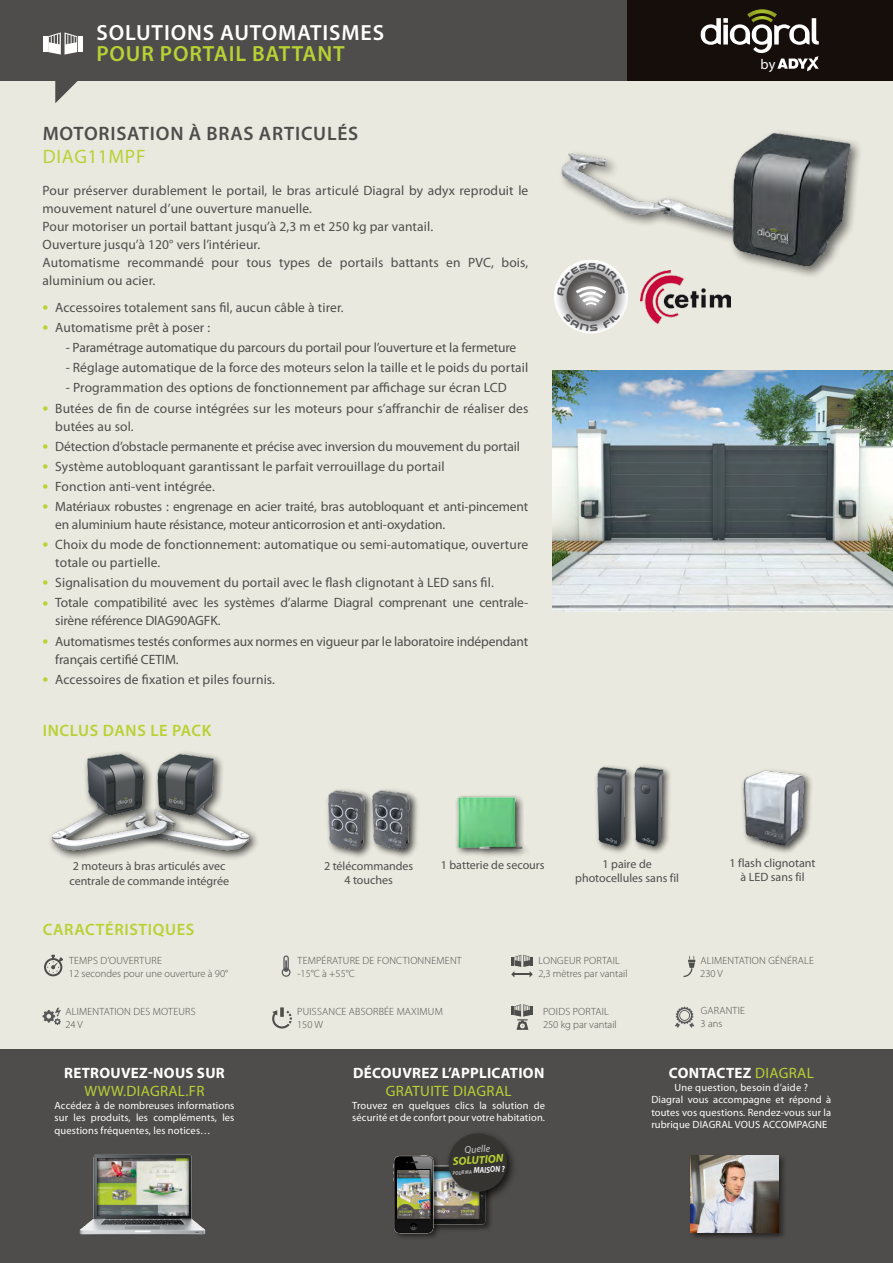
<style>
.page{position:relative;width:893px;height:1263px;background:#fff}
.page>*{position:absolute;margin:0;border:0;box-sizing:border-box;transform-origin:0 0}
.t1{font:600 22.05px "Myriad Pro";letter-spacing:.04em;color:#fff}
.t2{font:600 22.05px "Myriad Pro";letter-spacing:.04em;color:#b7d233}
.t3{font:600 19.5px "Myriad Pro";letter-spacing:.04em;color:#4f4d4b}
.t4{font:19.5px "Myriad Pro";letter-spacing:.035em;color:#b7d233}
.t5{font:600 16.5px "Myriad Pro";letter-spacing:.04em;color:#b7d233}
.t6{font:700 15px "Myriad Pro";letter-spacing:.02em;color:#fff}
.t7{font:15px "Myriad Pro";letter-spacing:.02em;color:#b7d233}
.t8{font:14.25px "Myriad Pro";color:#fff}
.t9{font:13.5px/18px "Myriad Pro";letter-spacing:.01em;color:#4f4d4b}
.t10{font:13.5px/18px "Myriad Pro";letter-spacing:-.01em;color:#4f4d4b}
.t11{font:12px/14.4px "Myriad Pro";color:#4f4d4b;text-align:center}
.t12{font:italic 700 11.25px "Myriad Pro";color:#b7d233}
.t13{font:10.5px/12.6px "Myriad Pro";letter-spacing:.01em;color:#fff;text-align:justify}
.t14{font:300 10.5px/12.8px "Myriad Pro";letter-spacing:.02em;color:#4f4d4b}
.t15{font:300 10.5px/12.8px "Myriad Pro";color:#4f4d4b}
.t16{font:italic 9.9px "Myriad Pro";color:#cfcfd0}
.t17{font:italic 700 8.55px "Myriad Pro";color:#f1f2f2;scale:.87 1}
.s1{font-size:21px;color:#b7d233}
.s2{font-size:5.4px;color:#bbbabc}
.s3{font-weight:400;color:#b7d233}
</style>
<div class="page">
<div style="left:0;top:0;width:893px;height:1055px;background:#eae9df"></div>
<div style="left:0;top:1049px;width:893px;height:214px;background:#4f4d4b"></div>
<div style="left:0;top:0;width:880px;height:81px;background:#4f4d4b"></div>
<div style="left:627px;top:0;width:266px;height:81px;background:#150e0b"></div>
<img style="left:561px;top:132px;width:298px;height:142px">
<img style="left:552px;top:371px;width:341px;height:240px">
<img style="left:79px;top:1216px;width:127px;height:19px">
<div style="left:84px;top:1146px;width:117px;height:70px;background:#000;opacity:.75"></div>
<div style="left:408px;top:1164px;width:85px;height:68px;background:#000;opacity:.5"></div>
<img style="left:443px;top:1219px;width:42px;height:6px">
<div style="left:405px;top:1162px;width:84px;height:57px;background:#000;opacity:.75"></div>
<div style="left:392px;top:1153px;width:48px;height:87px;background:#4b4947"></div>
<img style="left:393px;top:1155px;width:50px;height:82px">
<img style="left:398px;top:1171px;width:30px;height:46px">
<div style="left:396px;top:1169px;width:34px;height:50px;border:1px solid #000"></div>
<div style="left:443px;top:1129px;width:75px;height:74px;background:#000;opacity:.75"></div>
<svg style="left:447px;top:1132px;width:61px;height:61px"></svg>
<div style="left:689px;top:1153px;width:98px;height:86px;background:#000;opacity:.5"></div>
<img style="left:690px;top:1155px;width:89px;height:77px">
<svg style="left:55px;top:81px;width:23px;height:22px"></svg>
<svg style="left:701px;top:9px;width:118px;height:62px"></svg>
<hr style="left:43px;top:36px;width:4px;height:16px;background:#fff">
<div style="left:78px;top:36px;width:5px;height:16px;background:#fff"></div>
<svg style="left:48px;top:32px;width:29px;height:23px"></svg>
<img style="left:640px;top:271px;width:90px;height:52px">
<div style="left:740px;top:767px;width:74px;height:88px;background:#000;opacity:.75"></div>
<img style="left:741px;top:767px;width:65px;height:82px">
<div style="left:454px;top:793px;width:77px;height:65px;background:#000;opacity:.75"></div>
<img style="left:454px;top:793px;width:74px;height:61px">
<div style="left:369px;top:787px;width:51px;height:72px;background:#000;opacity:.75"></div>
<img style="left:374px;top:787px;width:38px;height:66px">
<div style="left:594px;top:763px;width:42px;height:92px;background:#000;opacity:.75"></div>
<img style="left:594px;top:764px;width:37px;height:86px">
<div style="left:631px;top:763px;width:42px;height:92px;background:#000;opacity:.75"></div>
<div style="left:325px;top:787px;width:49px;height:72px;background:#000;opacity:.75"></div>
<img style="left:326px;top:787px;width:41px;height:66px">
<img style="left:234px;top:823px;width:24px;height:36px">
<svg style="left:272px;top:1007px;width:20px;height:21px"></svg>
<svg style="left:511px;top:955px;width:22px;height:22px"></svg>
<svg style="left:511px;top:1004px;width:22px;height:26px"></svg>
<svg style="left:282px;top:955px;width:8px;height:22px"></svg>
<svg style="left:683px;top:956px;width:12px;height:21px"></svg>
<svg style="left:44px;top:955px;width:19px;height:21px"></svg>
<svg style="left:43px;top:1007px;width:18px;height:18px"></svg>
<svg style="left:675px;top:1006px;width:19px;height:22px"></svg>
<img style="left:50px;top:752px;width:184px;height:107px">
<svg style="left:554px;top:260px;width:74px;height:74px"></svg>
<h1 class="t1" style="left:96px;top:19px;width:289px">SOLUTIONS AUTOMATISMES</h1>
<h1 class="t2" style="left:96px;top:40px;width:250px">POUR PORTAIL BATTANT</h1>
<h2 class="t3" style="left:43px;top:121px;width:317px">MOTORISATION À BRAS ARTICULÉS</h2>
<h2 class="t4" style="left:43px;top:145px;width:104px">DIAG11MPF</h2>
<p class="t9" style="left:43px;top:182px;width:487px">Pour préserver durablement le portail, le bras articulé Diagral by adyx reproduit le mouvement naturel d’une ouverture manuelle.<br>Pour motoriser un portail battant jusqu’à 2,3 m et 250 kg par vantail.<br>Ouverture jusqu’à 120° vers l’intérieur.<br>Automatisme recommandé pour tous types de portails battants en PVC, bois, aluminium ou acier.</p>
<p class="t9" style="left:43px;top:298px;width:303px"><span class="s1">•</span> Accessoires totalement sans fil, aucun câble à tirer.</p>
<p class="t9" style="left:43px;top:318px;width:169px"><span class="s1">•</span> Automatisme prêt à poser :</p>
<p class="t10" style="left:66px;top:338px;width:452px">- Paramétrage automatique du parcours du portail pour l’ouverture et la fermeture</p>
<p class="t9" style="left:66px;top:359px;width:464px">- Réglage automatique de la force des moteurs selon la taille et le poids du portail</p>
<p class="t9" style="left:66px;top:379px;width:442px">- Programmation des options de fonctionnement par affichage sur écran LCD</p>
<p class="t9" style="left:55px;top:399px;width:475px;text-indent:-13px"><span class="s1">•</span> Butées de fin de course intégrées sur les moteurs pour s’affranchir de réaliser des butées au sol.</p>
<p class="t10" style="left:43px;top:437px;width:479px"><span class="s1">•</span> Détection d’obstacle permanente et précise avec inversion du mouvement du portail</p>
<p class="t9" style="left:43px;top:457px;width:404px"><span class="s1">•</span> Système autobloquant garantissant le parfait verrouillage du portail</p>
<p class="t9" style="left:43px;top:477px;width:174px"><span class="s1">•</span> Fonction anti-vent intégrée.</p>
<p class="t10" style="left:55px;top:497px;width:475px;text-indent:-13px"><span class="s1">•</span> Matériaux robustes : engrenage en acier traité, bras autobloquant et anti-pincement en aluminium haute résistance, moteur anticorrosion et anti-oxydation.</p>
<p class="t9" style="left:55px;top:535px;width:475px;text-indent:-13px"><span class="s1">•</span> Choix du mode de fonctionnement: automatique ou semi-automatique, ouverture totale ou partielle.</p>
<p class="t9" style="left:43px;top:574px;width:453px"><span class="s1">•</span> Signalisation du mouvement du portail avec le flash clignotant à LED sans fil.</p>
<p class="t10" style="left:55px;top:594px;width:475px;text-indent:-13px"><span class="s1">•</span> Totale compatibilité avec les systèmes d’alarme Diagral comprenant une centrale&shy;sirène référence DIAG90AGFK.</p>
<p class="t10" style="left:55px;top:632px;width:475px;text-indent:-13px"><span class="s1">•</span> Automatismes testés conformes aux normes en vigueur par le laboratoire indépendant français certifié CETIM.</p>
<p class="t9" style="left:43px;top:670px;width:234px"><span class="s1">•</span> Accessoires de fixation et piles fournis.</p>
<p class="t5" style="left:43px;top:720px;width:170px">INCLUS DANS LE PACK</p>
<p class="t8" style="left:761px;top:55px;width:16px">by</p>
<p class="t11" style="left:69px;top:859px;width:161px;text-align:left">2 moteurs à bras articulés avec centrale de commande intégrée</p>
<p class="t11" style="left:324px;top:858px;width:91px">2 télécommandes<br>4 touches</p>
<p class="t11" style="left:729px;top:855px;width:88px">1 flash clignotant à LED sans fil</p>
<p class="t11" style="left:575px;top:857px;width:105px">1 paire de photocellules sans fil</p>
<p class="t11" style="left:441px;top:858px;width:105px">1 batterie de secours</p>
<p class="t5" style="left:43px;top:918px;width:153px">CARACTÉRISTIQUES</p>
<p class="t14" style="left:297px;top:954px;width:166px">TEMPÉRATURE DE FONCTIONNEMENT -15°C à +55°C</p>
<p class="t14" style="left:700px;top:955px;width:115px">ALIMENTATION GÉNÉRALE<br>230 V</p>
<p class="t15" style="left:69px;top:954px;width:161px">TEMPS D’OUVERTURE<br>12 secondes pour une ouverture à 90°</p>
<p class="t15" style="left:538px;top:954px;width:91px">LONGEUR PORTAIL<br>2,3 mètres par vantail</p>
<p class="t15" style="left:543px;top:1005px;width:75px">POIDS PORTAIL<br>250 kg par vantail</p>
<p class="t14" style="left:297px;top:1006px;width:147px">PUISSANCE ABSORBÉE MAXIMUM<br>150 W</p>
<p class="t14" style="left:65px;top:1005px;width:132px">ALIMENTATION DES MOTEURS<br>24 V</p>
<p class="t14" style="left:701px;top:1004px;width:46px">GARANTIE<br>3 ans</p>
<p class="t6" style="left:64px;top:1063px;width:162px">RETROUVEZ-NOUS SUR</p>
<p class="t7" style="left:85px;top:1082px;width:121px">WWW.DIAGRAL.FR</p>
<p class="t13" style="left:55px;top:1098px;width:181px">Accédez à de nombreuses informations sur les produits, les compléments, les questions fréquentes, les notices…</p>
<p class="t6" style="left:353px;top:1063px;width:193px">DÉCOUVREZ L’APPLICATION</p>
<p class="t7" style="left:386px;top:1082px;width:127px">GRATUITE DIAGRAL</p>
<p class="t13" style="left:352px;top:1098px;width:194px">Trouvez en quelques clics la solution de sécurité et de confort pour votre habitation.</p>
<p class="t16" style="left:464px;top:1144px;width:27px;rotate:-4deg">Quelle</p>
<p class="t12" style="left:452px;top:1154px;width:52px;rotate:-4deg">SOLUTION</p>
<p class="t17" style="left:452px;top:1166px;width:62px;rotate:-4deg"><span class="s2">POUR MA</span> MAISON ?</p>
<p class="t6" style="left:669px;top:1063px;width:146px">CONTACTEZ <span class="s3">DIAGRAL</span></p>
<p class="t13" style="left:651px;top:1080px;width:181px;text-align:center">Une question, besoin d’aide ?<br>Diagral vous accompagne et répond à toutes vos questions. Rendez-vous sur la rubrique DIAGRAL VOUS ACCOMPAGNE</p>
</div>
